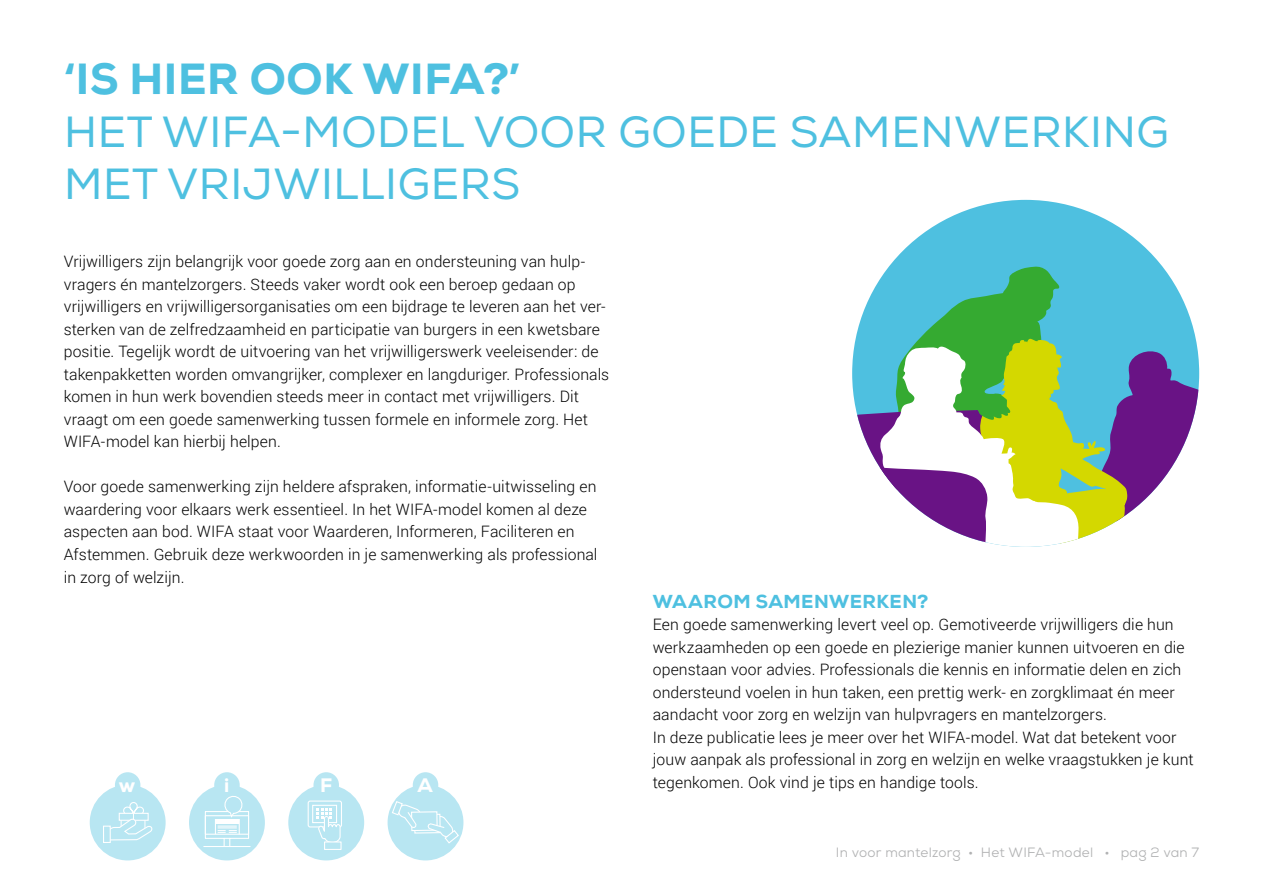
<style>
.page{position:relative;width:1263px;height:893px;background:#fff}
.page>*{position:absolute;margin:0;border:0;box-sizing:border-box;transform-origin:0 0}
.t1{font:43.5px/52.5px "Nexa";letter-spacing:.015em;color:#4ec0e0}
.t2{font:800 43.5px "Nexa";letter-spacing:.015em;color:#4ec0e0}
.t3{font:800 19.5px "Nexa";color:#fff}
.t4{font:800 18.75px "Nexa";letter-spacing:.02em;color:#4ec0e0}
.t5{font:300 15.75px/22.5px "Roboto";letter-spacing:.005em;color:#000}
.t6{font:13.5px "Nexa";letter-spacing:.02em;color:#b1b2b3}
</style>
<div class="page">
<div style="left:90px;top:784px;width:76px;height:76px;background:#b8e6f2;border-radius:50%"></div>
<svg style="left:107px;top:802px;width:46px;height:39px"></svg>
<div style="left:104px;top:826px;width:6px;height:16px;background:#b8e6f2"></div>
<div style="left:103px;top:826px;width:8px;height:17px;border:1px solid #fff"></div>
<div style="left:115px;top:772px;width:25px;height:26px;background:#b8e6f2;border-radius:50%"></div>
<div style="left:288px;top:784px;width:76px;height:76px;background:#b8e6f2;border-radius:50%"></div>
<div style="left:308px;top:800px;width:34px;height:27px;border:1px solid #fff;border-radius:2px"></div>
<svg style="left:312px;top:805px;width:25px;height:18px"></svg>
<svg style="left:316px;top:809px;width:25px;height:32px"></svg>
<div style="left:324px;top:841px;width:18px;height:9px;background:#b8e6f2;border:1px solid #fff"></div>
<div style="left:313px;top:772px;width:26px;height:26px;background:#b8e6f2;border-radius:50%"></div>
<div style="left:388px;top:784px;width:75px;height:76px;background:#b8e6f2;border-radius:50%"></div>
<svg style="left:391px;top:800px;width:69px;height:44px"></svg>
<div style="left:413px;top:772px;width:25px;height:26px;background:#b8e6f2;border-radius:50%"></div>
<div style="left:189px;top:784px;width:76px;height:76px;background:#b8e6f2;border-radius:50%"></div>
<div style="left:214px;top:772px;width:26px;height:26px;background:#b8e6f2;border-radius:50%"></div>
<svg style="left:203px;top:796px;width:48px;height:51px"></svg>
<div style="left:852px;top:200px;width:347px;height:347px;background:#4ec0e0;border-radius:50%"></div>
<svg style="left:852px;top:266px;width:347px;height:281px"></svg>
<h1 class="t2" style="left:64px;top:51px;width:458px">‘IS HIER OOK WIFA?’</h1>
<h1 class="t1" style="left:64px;top:106px;width:1106px">HET WIFA-MODEL VOOR GOEDE SAMENWERKING<br>MET VRIJWILLIGERS</h1>
<p class="t5" style="left:64px;top:250px;width:547px">Vrijwilligers zijn belangrijk voor goede zorg aan en ondersteuning van hulp&shy;vragers én mantelzorgers. Steeds vaker wordt ook een beroep gedaan op vrijwilligers en vrijwilligersorganisaties om een bijdrage te leveren aan het ver&shy;sterken van de zelfredzaamheid en participatie van burgers in een kwetsbare positie. Tegelijk wordt de uitvoering van het vrijwilligerswerk veeleisender: de takenpakketten worden omvangrijker, complexer en langduriger. Professionals komen in hun werk bovendien steeds meer in contact met vrijwilligers. Dit vraagt om een goede samenwerking tussen formele en informele zorg. Het WIFA-model kan hierbij helpen.</p>
<p class="t5" style="left:64px;top:475px;width:535px">Voor goede samenwerking zijn heldere afspraken, informatie-uitwisseling en waardering voor elkaars werk essentieel. In het WIFA-model komen al deze aspecten aan bod. WIFA staat voor Waarderen, Informeren, Faciliteren en Afstemmen. Gebruik deze werkwoorden in je samenwerking als professional in zorg of welzijn.</p>
<p class="t3" style="left:119px;top:773px;width:18px">w</p>
<p class="t3" style="left:224px;top:773px;width:7px">i</p>
<p class="t3" style="left:320px;top:773px;width:14px">F</p>
<p class="t3" style="left:417px;top:773px;width:17px">A</p>
<p class="t4" style="left:653px;top:589px;width:277px">WAAROM SAMENWERKEN?</p>
<p class="t5" style="left:653px;top:613px;width:542px">Een goede samenwerking levert veel op. Gemotiveerde vrijwilligers die hun werkzaamheden op een goede en plezierige manier kunnen uitvoeren en die openstaan voor advies. Professionals die kennis en informatie delen en zich ondersteund voelen in hun taken, een prettig werk- en zorgklimaat én meer aandacht voor zorg en welzijn van hulpvragers en mantelzorgers.<br>In deze publicatie lees je meer over het WIFA-model. Wat dat betekent voor jouw aanpak als professional in zorg en welzijn en welke vraagstukken je kunt tegenkomen. Ook vind je tips en handige tools.</p>
<p class="t6" style="left:836px;top:844px;width:365px">In voor mantelzorg • Het WIFA-model • pag 2 van 7</p>
</div>
